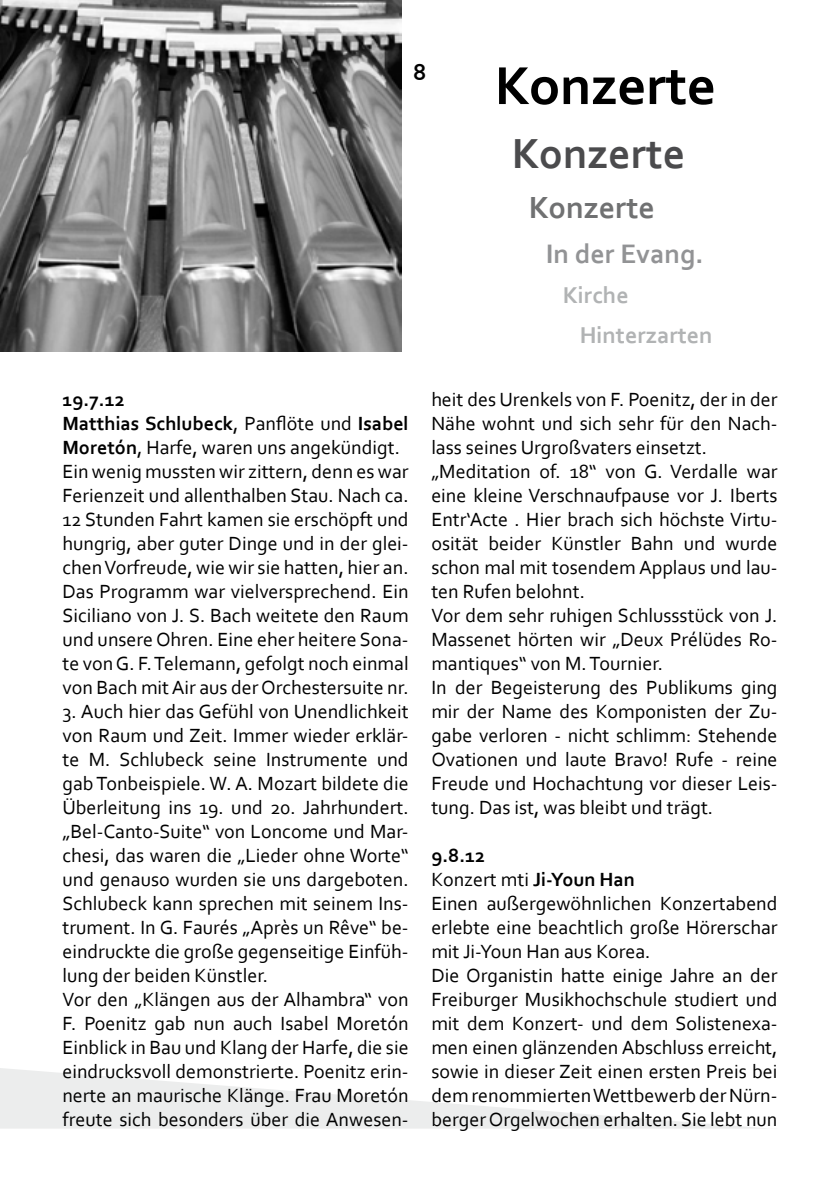
<style>
.page{position:relative;width:840px;height:1191px;background:#fff}
.page>*{position:absolute;margin:0;border:0;box-sizing:border-box;transform-origin:0 0}
.t1{font:700 56px "Corbel";color:#000}
.t2{font:700 44px "Corbel";color:#4b4b4d}
.t3{font:700 32px "Corbel";color:#707172}
.t4{font:700 28px "Corbel";color:#929395}
.t5{font:700 24px/40.2px "Corbel";color:#b1b3b4}
.t6{font:700 24px "Corbel";color:#000}
.t7{font:20px/24px "Corbel";color:#000}
.s1{font-weight:700}
</style>
<div class="page">
<svg style="left:0;top:1068px;width:757px;height:60px;fill:#f0f1f1"></svg>
<img style="left:0;top:0;width:401px;height:351px">
<p class="t6" style="left:413px;top:57px;width:15px">8</p>
<h1 class="t1" style="left:494px;top:51px;width:222px">Konzerte</h1>
<h2 class="t2" style="left:511px;top:126px;width:175px">Konzerte</h2>
<h3 class="t3" style="left:528px;top:188px;width:128px">Konzerte</h3>
<h3 class="t4" style="left:545px;top:236px;width:159px">In der Evang.</h3>
<p class="t5" style="left:579px;top:274px;width:134px;text-indent:-17px">Kirche<br>Hinterzarten</p>
<p class="t7" style="left:62px;top:387px;width:347px"><span class="s1">19.7.12<br>Matthias Schlubeck</span>, Panflöte und <span class="s1">Isabel Moretón</span>, Harfe, waren uns angekündigt.<br>Ein wenig mussten wir zittern, denn es war Ferienzeit und allenthalben Stau. Nach ca.<br>12 Stunden Fahrt kamen sie erschöpft und hungrig, aber guter Dinge und in der glei&shy;chen Vorfreude, wie wir sie hatten, hier an.<br>Das Programm war vielversprechend. Ein Siciliano von J. S. Bach weitete den Raum und unsere Ohren. Eine eher heitere Sona&shy;te von G. F. Telemann, gefolgt noch einmal von Bach mit Air aus der Orchestersuite nr.</p>
<p class="t7" style="left:62px;top:699px;width:347px">3. Auch hier das Gefühl von Unendlichkeit von Raum und Zeit. Immer wieder erklär&shy;te M. Schlubeck seine Instrumente und gab Tonbeispiele. W. A. Mozart bildete die Überleitung ins 19. und 20. Jahrhundert. „Bel-Canto-Suite“ von Loncome und Mar&shy;chesi, das waren die „Lieder ohne Worte“ und genauso wurden sie uns dargeboten.<br>Schlubeck kann sprechen mit seinem Ins&shy;trument. In G. Faurés „Après un Rêve“ be&shy;eindruckte die große gegenseitige Einfüh&shy;lung der beiden Künstler.<br>Vor den „Klängen aus der Alhambra“ von F. Poenitz gab nun auch Isabel Moretón Einblick in Bau und Klang der Harfe, die sie eindrucksvoll demonstrierte. Poenitz erin&shy;nerte an maurische Klänge. Frau Moretón freute sich besonders über die Anwesen-</p>
<p class="t7" style="left:431px;top:387px;width:347px">heit des Urenkels von F. Poenitz, der in der Nähe wohnt und sich sehr für den Nach&shy;lass seines Urgroßvaters einsetzt. „Meditation of. 18“ von G. Verdalle war eine kleine Verschnaufpause vor J. Iberts Entr‘Acte . Hier brach sich höchste Virtu&shy;osität beider Künstler Bahn und wurde schon mal mit tosendem Applaus und lau&shy;ten Rufen belohnt.<br>Vor dem sehr ruhigen Schlussstück von J.<br>Massenet hörten wir „Deux Prélüdes Ro&shy;mantiques“ von M. Tournier.<br>In der Begeisterung des Publikums ging mir der Name des Komponisten der Zu&shy;gabe verloren - nicht schlimm: Stehende Ovationen und laute Bravo! Rufe - reine Freude und Hochachtung vor dieser Leis&shy;tung. Das ist, was bleibt und trägt.</p>
<p class="t7" style="left:431px;top:843px;width:347px"><span class="s1">9.8.12<br></span>Konzert mti <span class="s1">Ji-Youn Han<br></span>Einen außergewöhnlichen Konzertabend erlebte eine beachtlich große Hörerschar mit Ji-Youn Han aus Korea.<br>Die Organistin hatte einige Jahre an der Freiburger Musikhochschule studiert und mit dem Konzert- und dem Solistenexa&shy;men einen glänzenden Abschluss erreicht, sowie in dieser Zeit einen ersten Preis bei dem renommierten Wettbewerb der Nürn&shy;berger Orgelwochen erhalten. Sie lebt nun</p>
</div>
